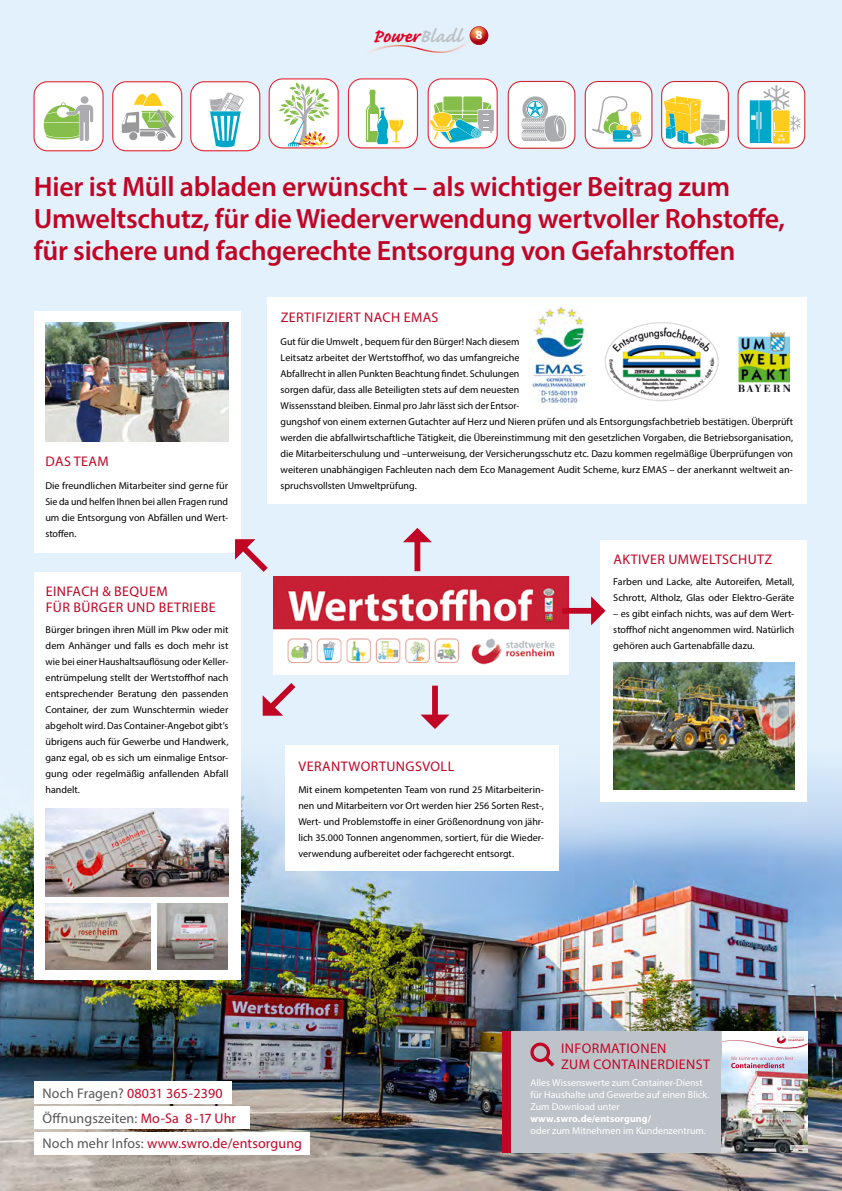
<style>
.page{position:relative;width:842px;height:1191px;background:#e2f1fc}
.page>*{position:absolute;margin:0;border:0;box-sizing:border-box;transform-origin:0 0}
.t1{font:600 28px/32px "Myriad Pro";letter-spacing:-.01em;color:#c10525}
.t2{font:700 24px "Caflisch Script";color:#e3001f}
.t3{font:14px/16px "Myriad Pro";letter-spacing:.03em;color:#c10525}
.t4{font:14px/25.4px "Myriad Pro";letter-spacing:.01em;color:#c10525}
.t5{font:10px/16px "Myriad Pro";color:#000;text-align:justify}
.t6{font:10px/12px "Myriad Pro";color:#fff}
.t7{font:700 10px "Myriad Pro";letter-spacing:.005em;color:#fff}
.s1{color:#bec3c9}
.s2{font-family:"Myriad Pro";font-size:12px;color:#fff}
.s3{color:#565656}
</style>
<div class="page">
<div style="left:267px;top:297px;width:540px;height:206px;background:#fff"></div>
<img style="left:0;top:769px;width:842px;height:422px">
<svg style="left:368px;top:26px;width:120px;height:28px"></svg>
<div style="left:34px;top:311px;width:207px;height:242px;background:#fff"></div>
<img style="left:45px;top:323px;width:183px;height:119px">
<div style="left:600px;top:541px;width:207px;height:261px;background:#fff"></div>
<img style="left:613px;top:662px;width:181px;height:127px">
<div style="left:285px;top:745px;width:274px;height:125px;background:#fff"></div>
<div style="left:34px;top:572px;width:207px;height:407px;background:#fff"></div>
<img style="left:45px;top:808px;width:184px;height:88px">
<img style="left:45px;top:903px;width:106px;height:66px">
<img style="left:157px;top:903px;width:71px;height:66px">
<div style="left:502px;top:1031px;width:294px;height:121px;background:#bec3c9"></div>
<svg style="left:530px;top:1042px;width:24px;height:24px"></svg>
<div style="left:502px;top:1030px;width:8px;height:122px;background:#c10525"></div>
<img style="left:722px;top:1049px;width:85px;height:103px">
<hr style="left:790px;top:1145px;width:17px;height:4px;background:#cacac7">
<svg style="left:792px;top:1145px;width:12px;height:4px"></svg>
<svg style="left:731px;top:1056px;width:62px;height:12px"></svg>
<svg style="left:722px;top:1031px;width:85px;height:18px;background:#f8edef"></svg>
<img style="left:274px;top:576px;width:294px;height:98px">
<div style="left:34px;top:1081px;width:197px;height:22px;background:#fff"></div>
<div style="left:34px;top:1106px;width:216px;height:23px;background:#fff"></div>
<div style="left:34px;top:1131px;width:276px;height:23px;background:#fff"></div>
<svg style="left:562px;top:596px;width:43px;height:29px"></svg>
<svg style="left:420px;top:685px;width:29px;height:44px"></svg>
<svg style="left:235px;top:539px;width:33px;height:33px"></svg>
<svg style="left:263px;top:683px;width:32px;height:32px"></svg>
<svg style="left:403px;top:528px;width:29px;height:43px"></svg>
<img style="left:531px;top:306px;width:56px;height:98px">
<img style="left:739px;top:332px;width:50px;height:59px">
<img style="left:604px;top:322px;width:115px;height:79px">
<svg style="left:34px;top:81px;width:70px;height:70px;background:#dedfcc"></svg>
<svg style="left:112px;top:81px;width:70px;height:70px;background:#e7dfd0"></svg>
<svg style="left:190px;top:81px;width:70px;height:70px;background:#d8e3e8"></svg>
<svg style="left:269px;top:78px;width:70px;height:70px;background:#e8e2d5"></svg>
<svg style="left:348px;top:78px;width:70px;height:70px;background:#e4e7dc"></svg>
<svg style="left:428px;top:78px;width:70px;height:70px;background:#c9d6bb"></svg>
<svg style="left:508px;top:81px;width:67px;height:68px;background:#e3dee1"></svg>
<svg style="left:737px;top:81px;width:68px;height:68px;background:#c7d8cc"></svg>
<svg style="left:585px;top:81px;width:67px;height:68px;background:#e6e6de"></svg>
<svg style="left:661px;top:81px;width:68px;height:68px;background:#ded8b1"></svg>
<h2 class="t2" style="left:372px;top:24px;width:112px">Power<span class="s1">Bladl</span> <span class="s2">8</span></h2>
<h1 class="t1" style="left:34px;top:170px;width:753px">Hier ist Müll abladen erwünscht – als wichtiger Beitrag zum<br>Umweltschutz, für die Wiederverwendung wertvoller Rohstoffe, für sichere und fachgerechte Entsorgung von Gefahrstoffen</h1>
<h3 class="t3" style="left:45px;top:453px;width:65px">DAS TEAM</h3>
<p class="t5" style="left:45px;top:477px;width:184px">Die freundlichen Mitarbeiter sind gerne für Sie da und helfen Ihnen bei allen Fragen rund um die Entsorgung von Abfällen und Wert&shy;stoffen.</p>
<h3 class="t3" style="left:46px;top:583px;width:171px">EINFACH &amp; BEQUEM<br>FÜR BÜRGER UND BETRIEBE</h3>
<p class="t5" style="left:46px;top:621px;width:184px">Bürger bringen ihren Müll im Pkw oder mit dem Anhänger und falls es doch mehr ist wie bei einer Haushaltsauflösung oder Keller&shy;entrümpelung stellt der Wertstoffhof nach entsprechender Beratung den passenden Container, der zum Wunschtermin wieder abgeholt wird. Das Container-Angebot gibt’s übrigens auch für Gewerbe und Handwerk, ganz egal, ob es sich um einmalige Entsor&shy;gung oder regelmäßig anfallenden Abfall handelt.</p>
<h3 class="t3" style="left:281px;top:309px;width:159px">ZERTIFIZIERT NACH EMAS</h3>
<p class="t5" style="left:281px;top:333px;width:514px;text-align:left">Gut für die Umwelt , bequem für den Bürger! Nach diesem<br>Leitsatz arbeitet der Wertstoffhof, wo das umfangreiche<br>Abfallrecht in allen Punkten Beachtung findet. Schulungen<br>sorgen dafür, dass alle Beteiligten stets auf dem neuesten<br>Wissensstand bleiben. Einmal pro Jahr lässt sich der Entsor-<br>gungshof von einem externen Gutachter auf Herz und Nieren prüfen und als Entsorgungsfachbetrieb bestätigen. Überprüft werden die abfallwirtschaftliche Tätigkeit, die Übereinstimmung mit den gesetzlichen Vorgaben, die Betriebsorganisation, die Mitarbeiterschulung und –unterweisung, der Versicherungsschutz etc. Dazu kommen regelmäßige Überprüfungen von weiteren unabhängigen Fachleuten nach dem Eco Management Audit Scheme, kurz EMAS – der anerkannt weltweit an&shy;spruchsvollsten Umweltprüfung.</p>
<h3 class="t3" style="left:613px;top:551px;width:160px">AKTIVER UMWELTSCHUTZ</h3>
<h3 class="t3" style="left:298px;top:758px;width:157px">VERANTWORTUNGSVOLL</h3>
<p class="t5" style="left:298px;top:781px;width:247px">Mit einem kompetenten Team von rund 25 Mitarbeiterin&shy;nen und Mitarbeitern vor Ort werden hier 256 Sorten Rest-, Wert- und Problemstoffe in einer Größenordnung von jähr&shy;lich 35.000 Tonnen angenommen, sortiert, für die Wieder&shy;verwendung aufbereitet oder fachgerecht entsorgt.</p>
<p class="t5" style="left:613px;top:573px;width:183px">Farben und Lacke, alte Autoreifen, Metall,<br>Schrott, Altholz, Glas oder Elektro-Geräte</p>
<p class="t5" style="left:613px;top:605px;width:183px">– es gibt einfach nichts, was auf dem Wert&shy;stoffhof nicht angenommen wird. Natürlich gehören auch Gartenabfälle dazu.</p>
<h3 class="t3" style="left:561px;top:1040px;width:151px">INFORMATIONEN<br>ZUM CONTAINERDIENST</h3>
<h3 class="t4" style="left:43px;top:1080px;width:261px"><span class="s3">Noch Fragen?</span> 08031 365-2390<br><span class="s3">Öffnungszeiten:</span> Mo-Sa 8-17 Uhr<br><span class="s3">Noch mehr Infos:</span> www.swro.de/entsorgung</h3>
<p class="t6" style="left:530px;top:1076px;width:181px">Alles Wissenswerte zum Container-Dienst für Haushalte und Gewerbe auf einen Blick.<br>Zum Download unter</p>
<p class="t7" style="left:530px;top:1112px;width:122px">www.swro.de/entsorgung/</p>
<p class="t6" style="left:530px;top:1124px;width:177px">oder zum Mitnehmen im Kundenzentrum.</p>
</div>
